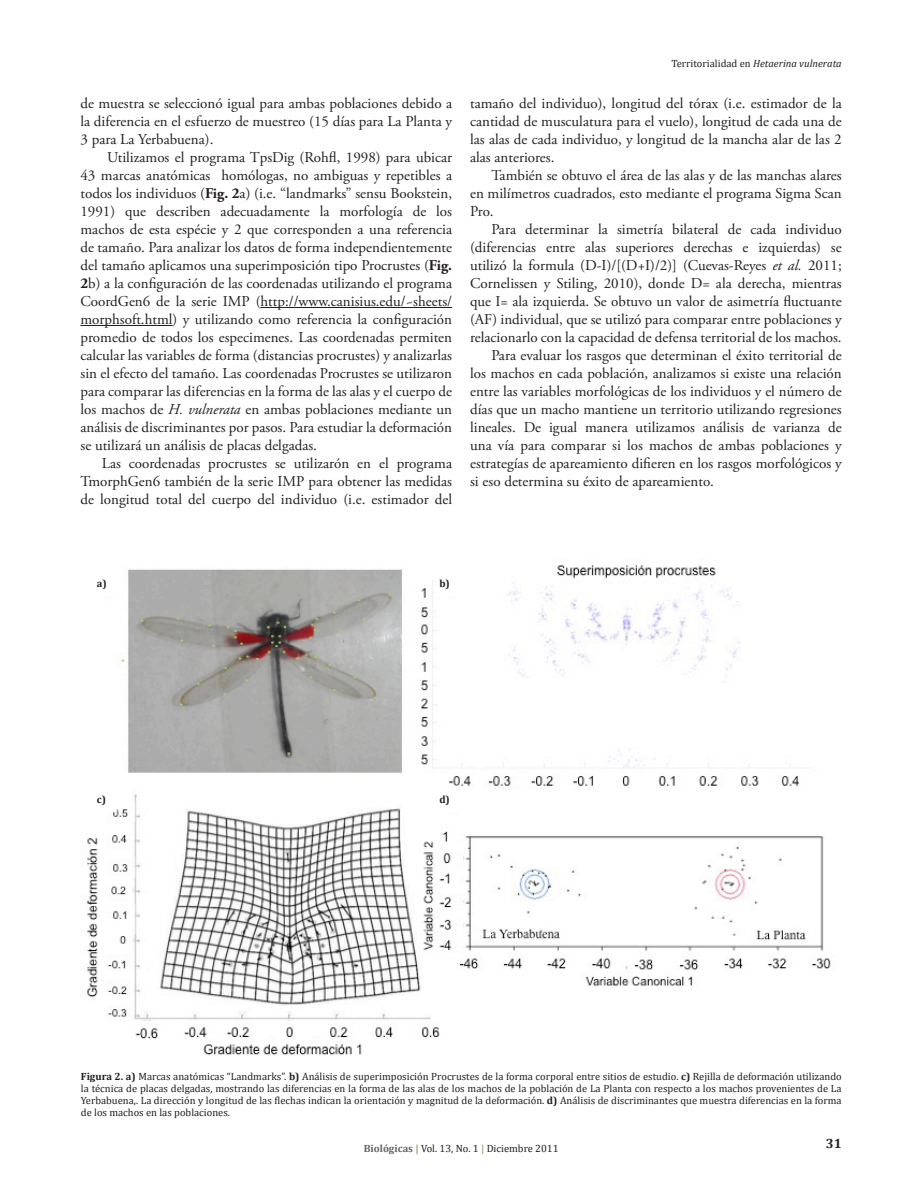
<style>
.page{position:relative;width:918px;height:1188px;background:#fff}
.page>*{position:absolute;margin:0;border:0;box-sizing:border-box;transform-origin:0 0}
.Contenido{font:15px/18px "Adobe Garamond Pro";color:#231f20;text-align:justify}
.Contenido_sin-san{font:15px/18px "Adobe Garamond Pro";color:#231f20;text-align:justify}
.PE{font:700 13.5px "Cambria";color:#231f20}
.Pie_de_imagen{font:10.5px/12px "Cambria";color:#231f20;text-align:justify}
.PE-2{font:italic 10.5px "Cambria";color:#231f20}
.Pie_de_imagen-2{font:700 10.5px "Cambria";color:#231f20}
.s1{font-weight:700}
.s2{font-style:italic}
.s3{font-style:normal}
.s4{font-weight:700;color:#636366}
.s5{font-weight:700;color:#7c9a4e}
.s6{color:#7c9a4e}
</style>
<div class="page">
<hr style="left:260px;top:307px;width:192px;height:1px;background:#231f20">
<hr style="left:80px;top:325px;width:93px;height:1px;background:#231f20">
<img style="left:87px;top:564px;width:744px;height:491px">
<div style="left:92px;top:570px;width:24px;height:26px;background:#fff"></div>
<div style="left:435px;top:570px;width:24px;height:26px;background:#fff"></div>
<div style="left:92px;top:786px;width:24px;height:26px;background:#fff"></div>
<div style="left:435px;top:786px;width:24px;height:26px;background:#fff"></div>
<p class="Contenido_sin-san" style="left:80px;top:95px;width:373px">de muestra se seleccionó igual para ambas poblaciones debido a la diferencia en el esfuerzo de muestreo (15 días para La Planta y 3 para La Yerbabuena).</p>
<p class="Contenido" style="left:80px;top:149px;width:373px;text-indent:27px">Utilizamos el programa TpsDig (Rohfl, 1998) para ubicar 43 marcas anatómicas homólogas, no ambiguas y repetibles a todos los individuos (<span class="s1">Fig. 2</span>a) (i.e. “landmarks” sensu Bookstein, 1991) que describen adecuadamente la morfología de los machos de esta espécie y 2 que corresponden a una referencia de tamaño. Para analizar los datos de forma independientemente del tamaño aplicamos una superimposición tipo Procrustes (<span class="s1">Fig.<br>2</span>b) a la configuración de las coordenadas utilizando el programa CoordGen6 de la serie IMP (http://www.canisius.edu/~sheets/ morphsoft.html) y utilizando como referencia la configuración promedio de todos los especimenes. Las coordenadas permiten calcular las variables de forma (distancias procrustes) y analizarlas sin el efecto del tamaño. Las coordenadas Procrustes se utilizaron para comparar las diferencias en la forma de las alas y el cuerpo de los machos de <span class="s2">H. vulnerata</span> en ambas poblaciones mediante un análisis de discriminantes por pasos. Para estudiar la deformación se utilizará un análisis de placas delgadas.</p>
<p class="Contenido" style="left:80px;top:455px;width:373px;text-indent:21px">Las coordenadas procrustes se utilizarón en el programa TmorphGen6 también de la serie IMP para obtener las medidas de longitud total del cuerpo del individuo (i.e. estimador del</p>
<p class="PE-2" style="left:671px;top:57px;width:172px"><span class="s3">Territorialidad en</span> Hetaerina vulnerata</p>
<p class="Contenido" style="left:470px;top:95px;width:373px">tamaño del individuo), longitud del tórax (i.e. estimador de la cantidad de musculatura para el vuelo), longitud de cada una de las alas de cada individuo, y longitud de la mancha alar de las 2 alas anteriores.</p>
<p class="Contenido" style="left:470px;top:167px;width:373px;text-indent:21px">También se obtuvo el área de las alas y de las manchas alares en milímetros cuadrados, esto mediante el programa Sigma Scan Pro.</p>
<p class="Contenido" style="left:470px;top:221px;width:373px;text-indent:21px">Para determinar la simetría bilateral de cada individuo (diferencias entre alas superiores derechas e izquierdas) se utilizó la formula (D-I)/[(D+I)/2)] (Cuevas-Reyes <span class="s2">et al.</span> 2011; Cornelissen y Stiling, 2010), donde D= ala derecha, mientras que I= ala izquierda. Se obtuvo un valor de asimetría fluctuante (AF) individual, que se utilizó para comparar entre poblaciones y relacionarlo con la capacidad de defensa territorial de los machos.</p>
<p class="Contenido" style="left:470px;top:347px;width:373px;text-indent:21px">Para evaluar los rasgos que determinan el éxito territorial de los machos en cada población, analizamos si existe una relación entre las variables morfológicas de los individuos y el número de días que un macho mantiene un territorio utilizando regresiones lineales. De igual manera utilizamos análisis de varianza de una vía para comparar si los machos de ambas poblaciones y estrategías de apareamiento difieren en los rasgos morfológicos y si eso determina su éxito de apareamiento.</p>
<p class="Pie_de_imagen-2" style="left:97px;top:577px;width:11px">a)</p>
<p class="Pie_de_imagen-2" style="left:439px;top:577px;width:12px">b)</p>
<p class="Pie_de_imagen-2" style="left:97px;top:793px;width:11px">c)</p>
<p class="Pie_de_imagen-2" style="left:439px;top:793px;width:12px">d)</p>
<p class="Pie_de_imagen" style="left:81px;top:1070px;width:762px"><span class="s1">Figura 2. a)</span> Marcas anatómicas “Landmarks”. <span class="s1">b)</span> Análisis de superimposición Procrustes de la forma corporal entre sitios de estudio. <span class="s1">c)</span> Rejilla de deformación utilizando la técnica de placas delgadas, mostrando las diferencias en la forma de las alas de los machos de la población de La Planta con respecto a los machos provenientes de La Yerbabuena,. La dirección y longitud de las flechas indican la orientación y magnitud de la deformación. <span class="s1">d)</span> Análisis de discriminantes que muestra diferencias en la forma de los machos en las poblaciones.</p>
<p class="Pie_de_imagen" style="left:364px;top:1142px;width:196px"><span class="s4">Biológicas</span> <span class="s5">|</span> Vol. 13, No. 1 <span class="s6">|</span> Diciembre 2011</p>
<p class="PE" style="left:826px;top:1135px;width:17px">31</p>
</div>
